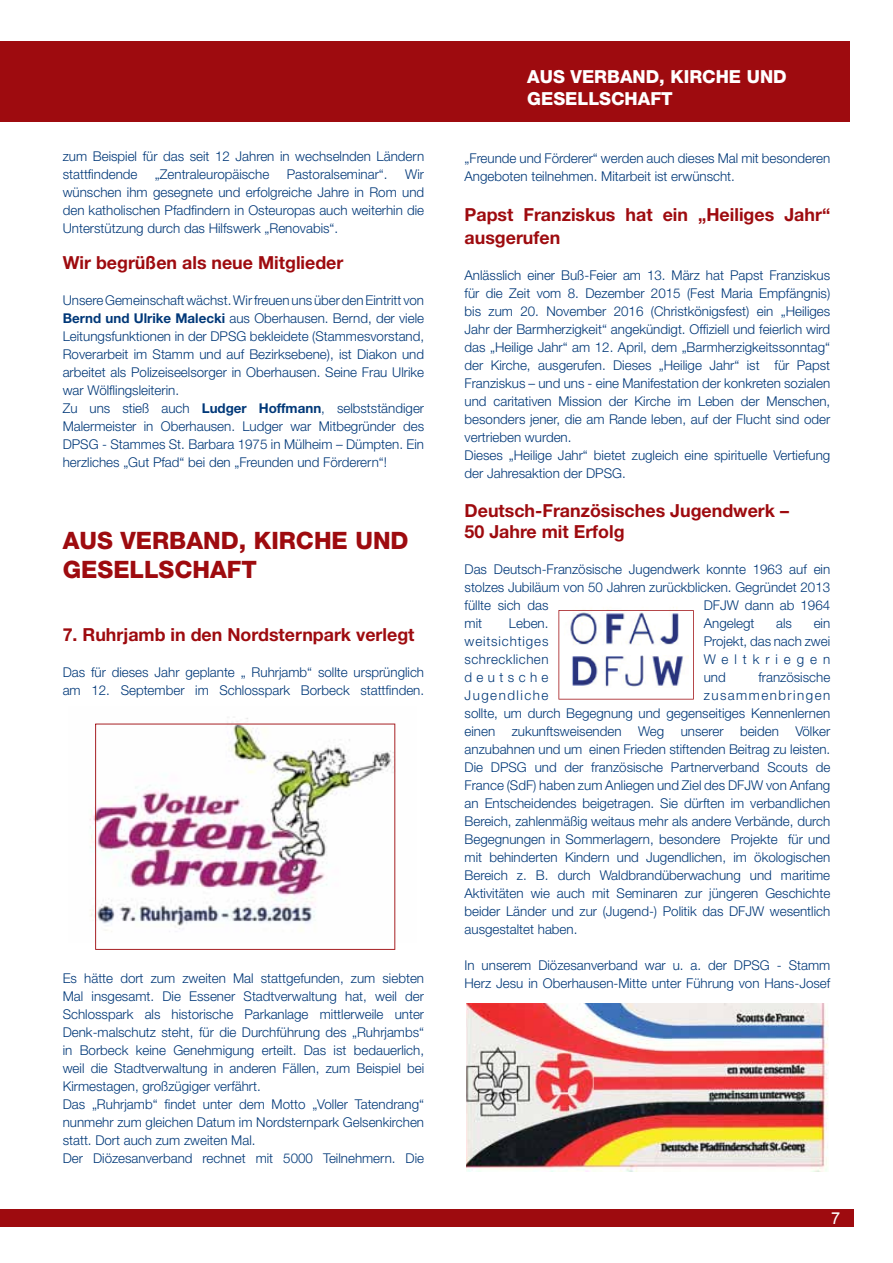
<style>
.page{position:relative;width:893px;height:1263px;background:#fff}
.page>*{position:absolute;margin:0;border:0;box-sizing:border-box;transform-origin:0 0}
.t1{font:800 24px/28.8px "Helvetica Neue LT Pro";color:#9e0b0f}
.t2{font:700 18px/22.5px "Helvetica Neue LT Pro";color:#9e0b0f}
.t3{font:800 18px/21.6px "Helvetica Neue LT Pro";color:#fff}
.t4{font:16.5px "Arial";color:#fff}
.t5{font:300 13.5px/18px "Helvetica Neue LT Pro";color:#003878}
.t6{font:300 13.5px "Helvetica Neue LT Pro";letter-spacing:.065em;color:#003878}
.t7{font:300 13.5px "Helvetica Neue LT Pro";letter-spacing:.035em;color:#003878}
.t8{font:300 13.5px "Helvetica Neue LT Pro";letter-spacing:.445em;color:#003878}
.t9{font:300 13.5px "Helvetica Neue LT Pro";letter-spacing:.11em;color:#003878}
.t10{font:300 13.5px "Helvetica Neue LT Pro";letter-spacing:.33em;color:#003878}
.s1{font-weight:700}
</style>
<div class="page">
<div style="left:0;top:41px;width:850px;height:80px;background:#9e0b0f"></div>
<div style="left:0;top:1210px;width:854px;height:17px;background:#9e0b0f"></div>
<img style="left:95px;top:723px;width:300px;height:227px">
<img style="left:466px;top:1003px;width:362px;height:169px">
<svg style="left:558px;top:610px;width:136px;height:89px"></svg>
<p class="t5" style="left:63px;top:146px;width:363px">zum Beispiel für das seit 12 Jahren in wechselnden Ländern stattfindende</p>
<p class="t5" style="left:63px;top:164px;width:363px;text-align:justify;text-indent:342px">Wir wünschen ihm gesegnete und erfolgreiche Jahre in Rom und den katholischen Pfadfindern in Osteuropas auch weiterhin die Unterstützung durch das Hilfswerk „Renovabis“.</p>
<h2 class="t2" style="left:63px;top:250px;width:282px">Wir begrüßen als neue Mitglieder</h2>
<p class="t5" style="left:63px;top:291px;width:363px">Unsere Gemeinschaft wächst. Wir freuen uns über den Eintritt von <span class="s1">Bernd und Ulrike Malecki</span> aus Oberhausen. Bernd, der viele Leitungsfunktionen in der DPSG bekleidete (Stammesvorstand, Roverarbeit im Stamm und auf Bezirksebene), ist Diakon und arbeitet als Polizeiseelsorger in Oberhausen. Seine Frau Ulrike war Wölflingsleiterin.<br>Zu uns stieß auch <span class="s1">ludger Hoffmann</span>, selbstständiger Malermeister in Oberhausen. Ludger war Mitbegründer des DPSG - Stammes St. Barbara 1975 in Mülheim – Dümpten. Ein herzliches „Gut Pfad“ bei den „Freunden und Förderern“!</p>
<p class="t5" style="left:155px;top:164px;width:116px">„Zentraleuropäische</p>
<p class="t5" style="left:287px;top:164px;width:102px">Pastoralseminar“.</p>
<h1 class="t1" style="left:63px;top:526px;width:347px">AUS VERBAND, KIRCHE UND<br>GESELLSCHAFT</h1>
<h2 class="t2" style="left:63px;top:623px;width:353px">7. Ruhrjamb in den Nordsternpark verlegt</h2>
<p class="t5" style="left:63px;top:663px;width:363px">Das für dieses Jahr geplante „ Ruhrjamb“ sollte ursprünglich am 12. September im Schlosspark Borbeck stattfinden.</p>
<p class="t5" style="left:63px;top:969px;width:363px">Es hätte dort zum zweiten Mal stattgefunden, zum siebten Mal insgesamt. Die Essener Stadtverwaltung hat, weil der Schlosspark als historische Parkanlage mittlerweile unter Denk-malschutz steht, für die Durchführung des „Ruhrjambs“ in Borbeck keine Genehmigung erteilt. Das ist bedauerlich, weil die Stadtverwaltung in anderen Fällen, zum Beispiel bei Kirmestagen, großzügiger verfährt.<br>Das „Ruhrjamb“ findet unter dem Motto „Voller Tatendrang“ nunmehr zum gleichen Datum im Nordsternpark Gelsenkirchen statt. Dort auch zum zweiten Mal.<br>Der Diözesanverband rechnet mit 5000 Teilnehmern. Die</p>
<h2 class="t3" style="left:527px;top:66px;width:261px">AUS VERBAND, KIRCHE UND<br>GESELLSCHAFT</h2>
<p class="t5" style="left:465px;top:149px;width:367px">„Freunde und Förderer“ werden auch dieses Mal mit besonderen<br>Angeboten teilnehmen. Mitarbeit ist erwünscht.</p>
<h2 class="t2" style="left:465px;top:203px;width:367px">Papst Franziskus hat ein „Heiliges Jahr“ ausgerufen</h2>
<p class="t5" style="left:465px;top:266px;width:367px">Anlässlich einer Buß-Feier am 13. März hat Papst Franziskus für die Zeit vom 8. Dezember 2015 (Fest Maria Empfängnis) bis zum 20. November 2016 (Christkönigsfest) ein „Heiliges Jahr der Barmherzigkeit“ angekündigt. Offiziell und feierlich wird das „Heilige Jahr“ am 12. April, dem „Barmherzigkeitssonntag“ der Kirche, ausgerufen. Dieses „Heilige Jahr“ ist für Papst Franziskus – und uns - eine Manifestation der konkreten sozialen und caritativen Mission der Kirche im Leben der Menschen, besonders jener, die am Rande leben, auf der Flucht sind oder vertrieben wurden.<br>Dieses „Heilige Jahr“ bietet zugleich eine spirituelle Vertiefung der Jahresaktion der DPSG.</p>
<h2 class="t2" style="left:465px;top:499px;width:326px;line-height:21px">Deutsch-Französisches Jugendwerk –<br>50 Jahre mit Erfolg</h2>
<p class="t5" style="left:465px;top:560px;width:367px;text-align:justify">Das Deutsch-Französische Jugendwerk konnte 1963 auf ein stolzes Jubiläum von 50 Jahren zurückblicken. Gegründet 2013 füllte sich das</p>
<p class="t5" style="left:704px;top:596px;width:128px">DFJW dann ab 1964</p>
<p class="t5" style="left:465px;top:614px;width:19px">mit</p>
<p class="t5" style="left:509px;top:614px;width:41px">Leben.</p>
<p class="t5" style="left:704px;top:614px;width:52px">Angelegt</p>
<p class="t5" style="left:776px;top:614px;width:17px">als</p>
<p class="t5" style="left:814px;top:614px;width:18px">ein</p>
<p class="t6" style="left:465px;top:633px;width:85px">weitsichtiges</p>
<p class="t5" style="left:704px;top:632px;width:128px">Projekt, das nach zwei</p>
<p class="t7" style="left:465px;top:651px;width:86px">schrecklichen</p>
<p class="t8" style="left:704px;top:651px;width:128px">Weltkriegen</p>
<p class="t10" style="left:465px;top:669px;width:85px">deutsche</p>
<p class="t5" style="left:704px;top:668px;width:24px">und</p>
<p class="t5" style="left:758px;top:668px;width:73px">französische</p>
<p class="t9" style="left:465px;top:687px;width:85px">Jugendliche</p>
<p class="t5" style="left:465px;top:686px;width:367px;text-align:justify;text-indent:239px">zusammenbringen sollte, um durch Begegnung und gegenseitiges Kennenlernen einen zukunftsweisenden Weg unserer beiden Völker anzubahnen und um einen Frieden stiftenden Beitrag zu leisten.<br>Die DPSG und der französische Partnerverband Scouts de France (SdF) haben zum Anliegen und Ziel des DFJW von Anfang an Entscheidendes beigetragen. Sie dürften im verbandlichen Bereich, zahlenmäßig weitaus mehr als andere Verbände, durch Begegnungen in Sommerlagern, besondere Projekte für und mit behinderten Kindern und Jugendlichen, im ökologischen Bereich z. B. durch Waldbrandüberwachung und maritime Aktivitäten wie auch mit Seminaren zur jüngeren Geschichte beider Länder und zur (Jugend-) Politik das DFJW wesentlich ausgestaltet haben.</p>
<p class="t5" style="left:465px;top:956px;width:367px">In unserem Diözesanverband war u. a. der DPSG - Stamm<br>Herz Jesu in Oberhausen-Mitte unter Führung von Hans-Josef</p>
<p class="t4" style="left:831px;top:1207px;width:11px">7</p>
</div>
